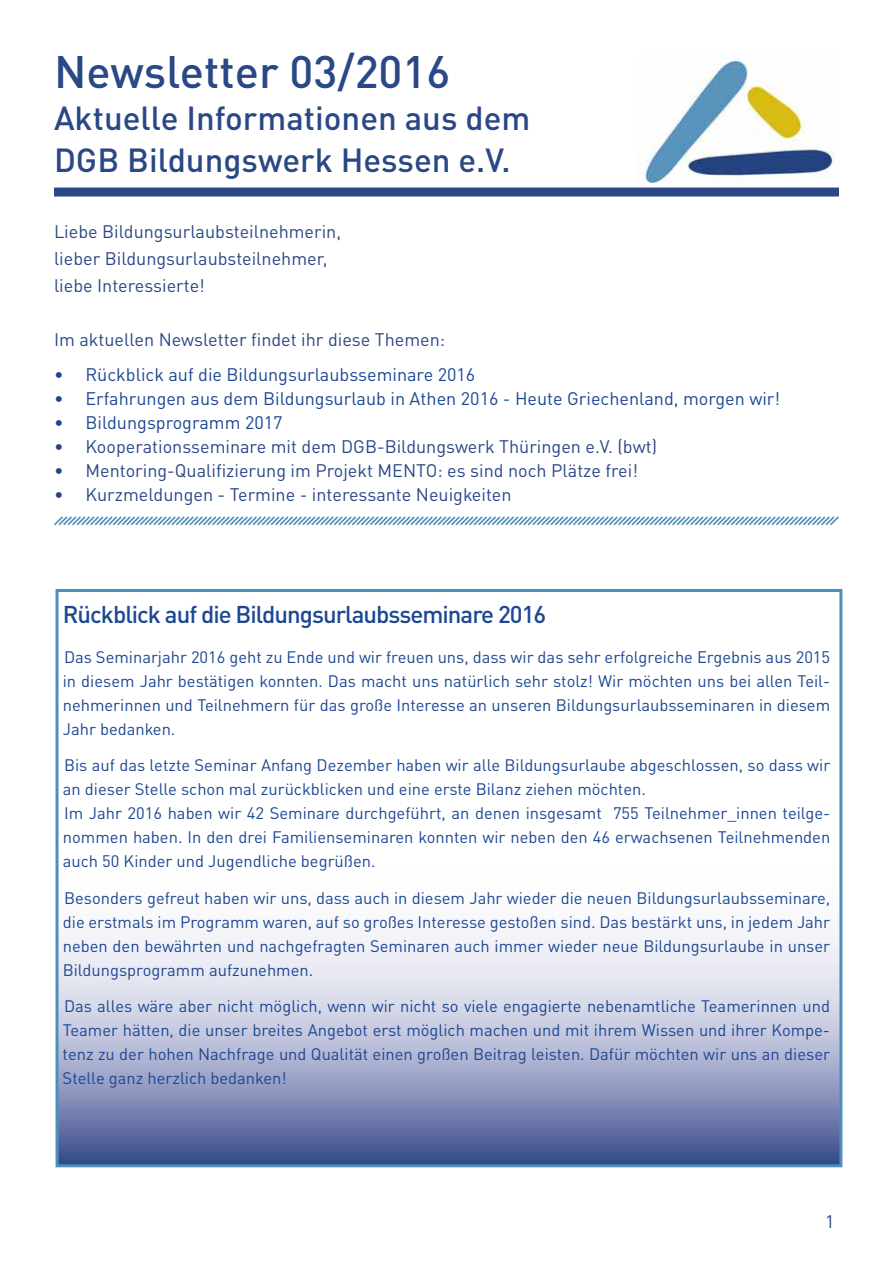
<style>
.page{position:relative;width:893px;height:1263px;background:#fff}
.page>*{position:absolute;margin:0;border:0;box-sizing:border-box;transform-origin:0 0}
.t1{font:500 45px "DINOT";color:#2a4786}
.t2{font:500 33px/42px "DINOT";color:#2a4786}
.t3{font:500 24px "DINOT";letter-spacing:-.04em;color:#1c4792}
.t4{font:18px/27px "DINOT";color:#2a4786}
.t5{font:18px "DINOT";color:#1c4792}
.t6{font:16.5px/24px "DINOT";color:#1c4792;text-align:justify}
</style>
<div class="page">
<svg style="left:60px;top:934px;width:778px;height:229px;background:#abb2cf"></svg>
<div style="left:56px;top:589px;width:786px;height:578px;border:3px solid #4f90ba"></div>
<img style="left:638px;top:58px;width:201px;height:130px">
<div style="left:54px;top:188px;width:785px;height:9px;background:#2a4786"></div>
<svg style="left:54px;top:516px;width:785px;height:10px"></svg>
<h1 class="t1" style="left:54px;top:43px;width:398px">Newsletter 03/2016</h1>
<h2 class="t2" style="left:54px;top:97px;width:478px">Aktuelle Informationen aus dem<br>DGB Bildungswerk Hessen e.V.</h2>
<p class="t4" style="left:54px;top:218px;width:289px">Liebe Bildungsurlaubsteilnehmerin, lieber Bildungsurlaubsteilnehmer, liebe Interessierte!</p>
<p class="t4" style="left:54px;top:326px;width:393px">Im aktuellen Newsletter findet ihr diese Themen:</p>
<p class="t5" style="left:54px;top:363px;width:423px">• Rückblick auf die Bildungsurlaubsseminare 2016</p>
<p class="t5" style="left:54px;top:387px;width:728px">• Erfahrungen aus dem Bildungsurlaub in Athen 2016 - Heute Griechenland, morgen wir!</p>
<p class="t5" style="left:54px;top:411px;width:230px">• Bildungsprogramm 2017</p>
<p class="t4" style="left:54px;top:433px;width:605px">• Kooperationsseminare mit dem DGB-Bildungswerk Thüringen e.V. (bwt)</p>
<p class="t4" style="left:54px;top:457px;width:585px">• Mentoring-Qualifizierung im Projekt MENTO: es sind noch Plätze frei!</p>
<p class="t4" style="left:54px;top:481px;width:459px">• Kurzmeldungen - Termine - interessante Neuigkeiten</p>
<h3 class="t3" style="left:63px;top:599px;width:485px">Rückblick auf die Bildungsurlaubsseminare 2016</h3>
<p class="t6" style="left:63px;top:645px;width:769px">Das Seminarjahr 2016 geht zu Ende und wir freuen uns, dass wir das sehr erfolgreiche Ergebnis aus 2015 in diesem Jahr bestätigen konnten. Das macht uns natürlich sehr stolz! Wir möchten uns bei allen Teil&shy;nehmerinnen und Teilnehmern für das große Interesse an unseren Bildungsurlaubsseminaren in diesem Jahr bedanken.</p>
<p class="t6" style="left:63px;top:753px;width:769px;text-align:left">Bis auf das letzte Seminar Anfang Dezember haben wir alle Bildungsurlaube abgeschlossen, so dass wir an dieser Stelle schon mal zurückblicken und eine erste Bilanz ziehen möchten.<br>Im Jahr 2016 haben wir 42 Seminare durchgeführt, an denen insgesamt 755 Teilnehmer_innen teilge&shy;nommen haben. In den drei Familienseminaren konnten wir neben den 46 erwachsenen Teilnehmenden auch 50 Kinder und Jugendliche begrüßen.</p>
<p class="t6" style="left:63px;top:885px;width:769px">Besonders gefreut haben wir uns, dass auch in diesem Jahr wieder die neuen Bildungsurlaubsseminare, die erstmals im Programm waren, auf so großes Interesse gestoßen sind. Das bestärkt uns, in jedem Jahr neben den bewährten und nachgefragten Seminaren auch immer wieder neue Bildungsurlaube in unser Bildungsprogramm aufzunehmen.</p>
<p class="t6" style="left:63px;top:993px;width:769px">Das alles wäre aber nicht möglich, wenn wir nicht so viele engagierte nebenamtliche Teamerinnen und Teamer hätten, die unser breites Angebot erst möglich machen und mit ihrem Wissen und ihrer Kompe&shy;tenz zu der hohen Nachfrage und Qualität einen großen Beitrag leisten. Dafür möchten wir uns an dieser Stelle ganz herzlich bedanken!</p>
<p class="t4" style="left:825px;top:1207px;width:11px">1</p>
</div>
